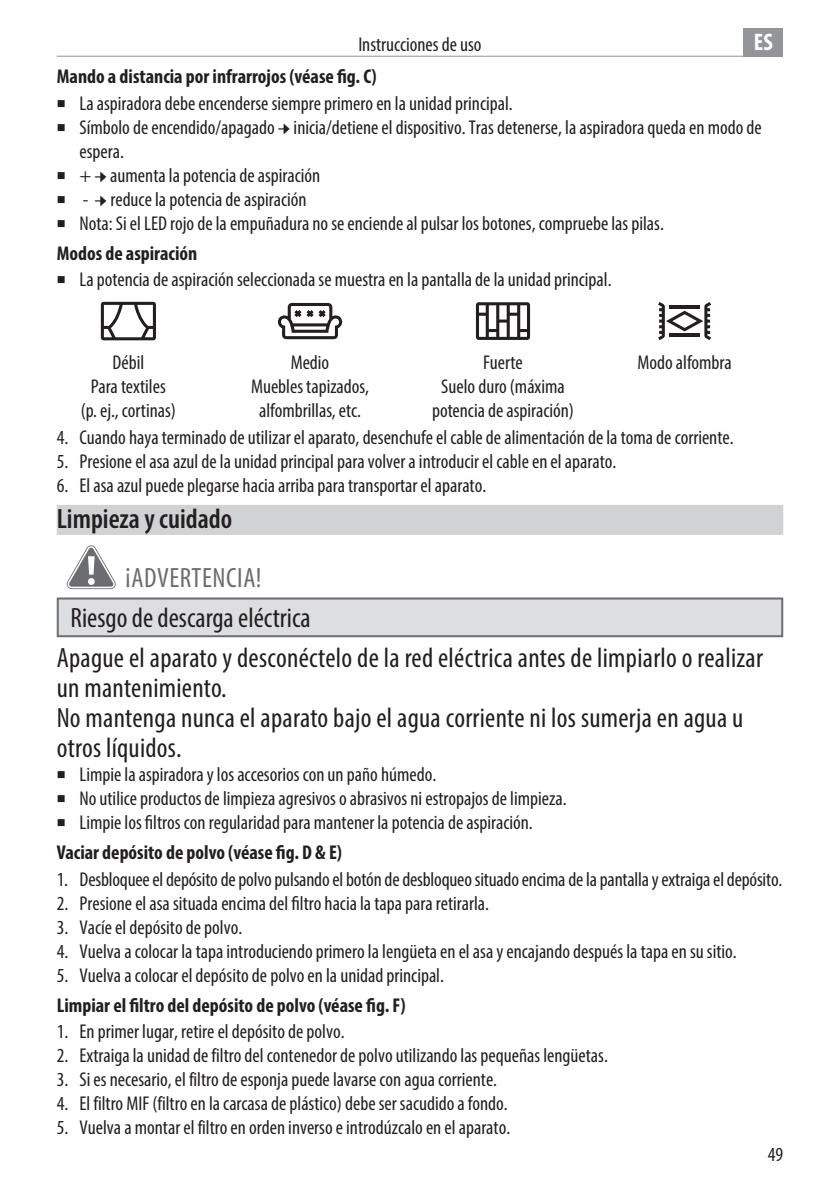
<style>
.page{position:relative;width:840px;height:1191px;background:#fff}
.page>*{position:absolute;margin:0;border:0;box-sizing:border-box;transform-origin:0 0}
.t1{font:condensed 28px/30px "Myriad Pro";letter-spacing:.01em;color:#231f20}
.t2{font:600 condensed 28px "Myriad Pro";color:#231f20}
.t3{font:condensed 28px "Myriad Pro";letter-spacing:.02em;color:#6c6d70}
.t4{font:700 condensed 24px "Myriad Pro";color:#fff}
.t5{font:condensed 20px/24px "Myriad Pro";color:#231f20}
.t6{font:700 condensed 20px "Myriad Pro";color:#231f20}
.s1{font-family:"Minion Pro";font-stretch:normal}
</style>
<div class="page">
<hr style="left:57px;top:56px;width:724px;height:1px;background:#939598">
<div style="left:743px;top:28px;width:39px;height:29px;background:#939598"></div>
<div style="left:57px;top:505px;width:725px;height:30px;background:#d1d2d4"></div>
<svg style="left:101px;top:302px;width:55px;height:38px"></svg>
<svg style="left:278px;top:303px;width:64px;height:36px"></svg>
<svg style="left:475px;top:302px;width:54px;height:38px"></svg>
<svg style="left:658px;top:302px;width:52px;height:38px"></svg>
<hr style="left:668px;top:305px;width:31px;height:3px;background:#231f20">
<hr style="left:668px;top:334px;width:31px;height:3px;background:#231f20">
<div style="left:64px;top:543px;width:53px;height:48px;background:linear-gradient(to right,#f4f4f4,#f2f2f2)"></div>
<svg style="left:66px;top:545px;width:50px;height:44px"></svg>
<div style="left:57px;top:597px;width:725px;height:40px;background:#dddee0;border:2px solid #6c6d70"></div>
<p class="t5" style="left:358px;top:32px;width:125px">Instrucciones de uso</p>
<p class="t4" style="left:753px;top:27px;width:20px">ES</p>
<p class="t6" style="left:57px;top:64px;width:321px">Mando a distancia por infrarrojos (véase fig. C)</p>
<p class="t5" style="left:79px;top:91px;width:683px">La aspiradora debe encenderse siempre primero en la unidad principal.<br>Símbolo de encendido/apagado <span class="s1">→</span> inicia/detiene el dispositivo. Tras detenerse, la aspiradora queda en modo de espera.<br>+ <span class="s1">→</span> aumenta la potencia de aspiración</p>
<p class="t5" style="left:79px;top:187px;width:585px">- <span class="s1">→</span> reduce la potencia de aspiración<br>Nota: Si el LED rojo de la empuñadura no se enciende al pulsar los botones, compruebe las pilas.</p>
<p class="t6" style="left:57px;top:240px;width:142px">Modos de aspiración</p>
<p class="t5" style="left:79px;top:268px;width:533px">La potencia de aspiración seleccionada se muestra en la pantalla de la unidad principal.</p>
<p class="t5" style="left:81px;top:350px;width:97px;text-align:center">Débil<br>Para textiles (p. ej., cortinas)</p>
<p class="t5" style="left:251px;top:350px;width:119px;text-align:center">Medio<br>Muebles tapizados, alfombrillas, etc.</p>
<p class="t5" style="left:432px;top:350px;width:143px;text-align:center">Fuerte<br>Suelo duro (máxima potencia de aspiración)</p>
<p class="t5" style="left:637px;top:350px;width:96px">Modo alfombra</p>
<p class="t5" style="left:57px;top:425px;width:678px">4. Cuando haya terminado de utilizar el aparato, desenchufe el cable de alimentación de la toma de corriente.</p>
<p class="t5" style="left:57px;top:449px;width:560px">5. Presione el asa azul de la unidad principal para volver a introducir el cable en el aparato.</p>
<p class="t5" style="left:57px;top:473px;width:431px">6. El asa azul puede plegarse hacia arriba para transportar el aparato.</p>
<h1 class="t2" style="left:57px;top:501px;width:177px">Limpieza y cuidado</h1>
<h1 class="t3" style="left:125px;top:561px;width:138px">¡ADVERTENCIA!</h1>
<h1 class="t1" style="left:57px;top:596px;width:707px;line-height:40.6px;text-indent:14px">Riesgo de descarga eléctrica<br>Apague el aparato y desconéctelo de la red eléctrica antes de limpiarlo o realizar</h1>
<h1 class="t1" style="left:57px;top:672px;width:687px">un mantenimiento.<br>No mantenga nunca el aparato bajo el agua corriente ni los sumerja en agua u otros líquidos.</h1>
<p class="t5" style="left:79px;top:762px;width:488px">Limpie la aspiradora y los accesorios con un paño húmedo.<br>No utilice productos de limpieza agresivos o abrasivos ni estropajos de limpieza.<br>Limpie los filtros con regularidad para mantener la potencia de aspiración.</p>
<p class="t6" style="left:57px;top:839px;width:287px">Vaciar depósito de polvo (véase fig. D &amp; E)</p>
<p class="t5" style="left:57px;top:867px;width:726px">1. Desbloquee el depósito de polvo pulsando el botón de desbloqueo situado encima de la pantalla y extraiga el depósito.</p>
<p class="t5" style="left:57px;top:891px;width:433px">2. Presione el asa situada encima del filtro hacia la tapa para retirarla.</p>
<p class="t5" style="left:57px;top:915px;width:187px">3. Vacíe el depósito de polvo.</p>
<p class="t5" style="left:57px;top:939px;width:681px">4. Vuelva a colocar la tapa introduciendo primero la lengüeta en el asa y encajando después la tapa en su sitio.</p>
<p class="t5" style="left:57px;top:963px;width:388px">5. Vuelva a colocar el depósito de polvo en la unidad principal.</p>
<p class="t6" style="left:57px;top:992px;width:350px">Limpiar el filtro del depósito de polvo (véase fig. F)</p>
<p class="t5" style="left:57px;top:1019px;width:289px">1. En primer lugar, retire el depósito de polvo.</p>
<p class="t5" style="left:57px;top:1043px;width:552px">2. Extraiga la unidad de filtro del contenedor de polvo utilizando las pequeñas lengüetas.</p>
<p class="t5" style="left:57px;top:1067px;width:441px">3. Si es necesario, el filtro de esponja puede lavarse con agua corriente.</p>
<p class="t5" style="left:57px;top:1091px;width:452px">4. El filtro MIF (filtro en la carcasa de plástico) debe ser sacudido a fondo.</p>
<p class="t5" style="left:57px;top:1115px;width:454px">5. Vuelva a montar el filtro en orden inverso e introdúzcalo en el aparato.</p>
<p class="t5" style="left:767px;top:1141px;width:17px">49</p>
</div>
